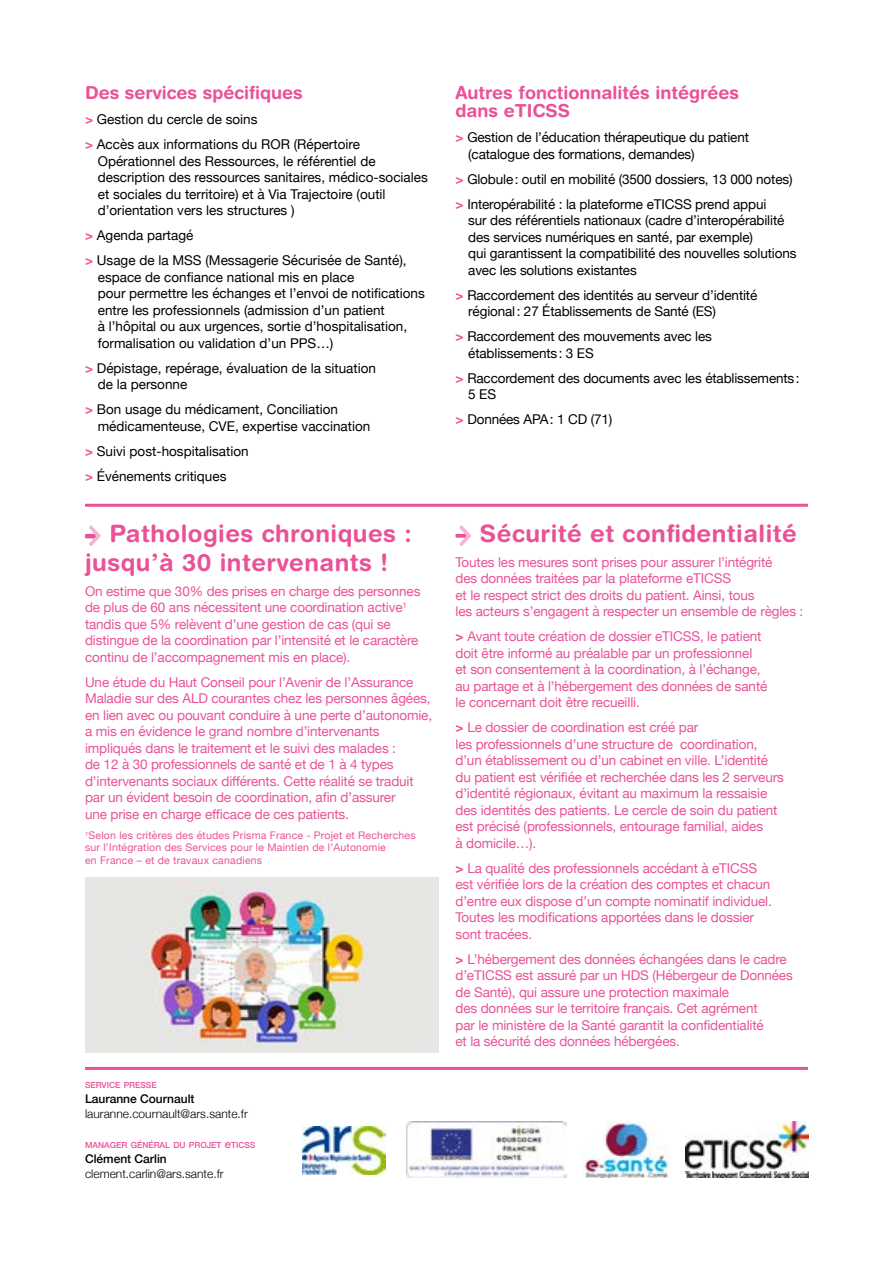
<style>
.page{position:relative;width:893px;height:1263px;background:#fff}
.page>*{position:absolute;margin:0;border:0;box-sizing:border-box;transform-origin:0 0}
.t1{font:700 24px/28.8px "Helvetica Rounded";letter-spacing:.02em;color:#ea5297}
.t2{font:700 18px/18px "Helvetica Rounded";color:#ea5297}
.t3{font:13.5px/16.5px "Helvetica Neue";letter-spacing:-.01em;color:#ea5297}
.t4{font:13.5px/16.5px "Helvetica Neue";color:#000}
.t5{font:300 12px "Helvetica Neue";color:#000}
.t6{font:500 12px "Helvetica Neue";color:#000}
.t7{font:10.5px/12.3px "Helvetica Neue";letter-spacing:.02em;color:#ea5297}
.t8{font:500 8.4px "Helvetica Neue";color:#ea5297}
.s1{font-weight:700;color:#ea5297}
.s2{font-size:11.25px}
.s3{font-weight:700}
</style>
<div class="page">
<img style="left:686px;top:1122px;width:122px;height:56px">
<img style="left:302px;top:1126px;width:83px;height:49px">
<img style="left:406px;top:1122px;width:161px;height:56px">
<img style="left:582px;top:1121px;width:87px;height:57px">
<svg style="left:85px;top:525px;width:16px;height:21px"></svg>
<svg style="left:455px;top:525px;width:17px;height:21px"></svg>
<hr style="left:85px;top:504px;width:723px;height:3px;background:#ea5297">
<hr style="left:85px;top:1067px;width:723px;height:3px;background:#ea5297">
<div style="left:85px;top:878px;width:353px;height:175px;background:#e7e6e4"></div>
<img style="left:147px;top:889px;width:221px;height:156px">
<h2 class="t2" style="left:85px;top:83px;width:219px">Des services spécifiques</h2>
<p class="t4" style="left:85px;top:108px;width:276px;line-height:25px"><span class="s1">&gt;</span> Gestion du cercle de soins<br><span class="s1">&gt;</span> Accès aux informations du ROR (Répertoire</p>
<p class="t4" style="left:98px;top:153px;width:332px">Opérationnel des Ressources, le référentiel de description des ressources sanitaires, médico-sociales et sociales du territoire) et à Via Trajectoire (outil d’orientation vers les structures )</p>
<p class="t4" style="left:85px;top:224px;width:323px;line-height:25px"><span class="s1">&gt;</span> Agenda partagé<br><span class="s1">&gt;</span> Usage de la MSS (Messagerie Sécurisée de Santé),</p>
<p class="t4" style="left:98px;top:269px;width:329px">espace de confiance national mis en place<br>pour permettre les échanges et l’envoi de notifications entre les professionnels (admission d’un patient<br>à l’hôpital ou aux urgences, sortie d’hospitalisation, formalisation ou validation d’un PPS…)</p>
<p class="t4" style="left:98px;top:360px;width:280px;text-indent:-13px"><span class="s1">&gt;</span> Dépistage, repérage, évaluation de la situation de la personne</p>
<p class="t4" style="left:98px;top:402px;width:274px;text-indent:-13px"><span class="s1">&gt;</span> Bon usage du médicament, Conciliation médicamenteuse, CVE, expertise vaccination</p>
<p class="t4" style="left:85px;top:439px;width:165px;line-height:25px"><span class="s1">&gt;</span> Suivi post-hospitalisation <span class="s1">&gt;</span> Événements critiques</p>
<h1 class="t1" style="left:85px;top:518px;width:328px;text-indent:24px">Pathologies chroniques : jusqu’à 30 intervenants !</h1>
<p class="t3" style="left:85px;top:583px;width:337px">On estime que 30% des prises en charge des personnes de plus de 60 ans nécessitent une coordination active<sup>1 </sup>tandis que 5% relèvent d’une gestion de cas (qui se distingue de la coordination par l’intensité et le caractère continu de l’accompagnement mis en place).</p>
<p class="t3" style="left:85px;top:674px;width:349px">Une étude du Haut Conseil pour l’Avenir de l’Assurance Maladie sur des ALD courantes chez les personnes âgées, en lien avec ou pouvant conduire à une perte d’autonomie, a mis en évidence le grand nombre d’intervenants impliqués dans le traitement et le suivi des malades :<br>de 12 à 30 professionnels de santé et de 1 à 4 types d’intervenants sociaux différents. Cette réalité se traduit par un évident besoin de coordination, afin d’assurer<br>une prise en charge efficace de ces patients.</p>
<p class="t7" style="left:85px;top:830px;width:332px"><sup>1</sup>Selon les critères des études Prisma France - Projet et Recherches sur l’Intégration des Services pour le Maintien de l’Autonomie<br>en France – et de travaux canadiens</p>
<p class="t8" style="left:85px;top:1078px;width:73px">SERVICE PRESSE</p>
<p class="t6" style="left:85px;top:1089px;width:111px">Lauranne Cournault</p>
<p class="t5" style="left:85px;top:1104px;width:164px">lauranne.cournault@ars.sante.fr</p>
<p class="t8" style="left:85px;top:1138px;width:172px">MANAGER GÉNÉRAL DU PROJET <span class="s2">e</span>TICSS</p>
<p class="t6" style="left:85px;top:1149px;width:83px">Clément Carlin</p>
<p class="t5" style="left:85px;top:1164px;width:140px">clement.carlin@ars.sante.fr</p>
<h2 class="t2" style="left:455px;top:83px;width:285px">Autres fonctionnalités intégrées dans eTICSS</h2>
<p class="t4" style="left:468px;top:130px;width:282px;text-indent:-13px"><span class="s1">&gt;</span> Gestion de l’éducation thérapeutique du patient (catalogue des formations, demandes)</p>
<p class="t4" style="left:455px;top:167px;width:339px;line-height:25px"><span class="s1">&gt;</span> Globule: outil en mobilité (3500 dossiers, 13 000 notes) <span class="s1">&gt;</span> Interopérabilité : la plateforme eTICSS prend appui</p>
<p class="t4" style="left:468px;top:213px;width:330px">sur des référentiels nationaux (cadre d’interopérabilité des services numériques en santé, par exemple)<br>qui garantissent la compatibilité des nouvelles solutions avec les solutions existantes</p>
<p class="t4" style="left:468px;top:287px;width:291px;text-indent:-13px"><span class="s1">&gt;</span> Raccordement des identités au serveur d’identité régional: 27 Établissements de Santé (ES)</p>
<p class="t4" style="left:468px;top:329px;width:245px;text-indent:-13px"><span class="s1">&gt;</span> Raccordement des mouvements avec les établissements: 3 ES</p>
<p class="t4" style="left:468px;top:370px;width:333px;text-indent:-13px"><span class="s1">&gt;</span> Raccordement des documents avec les établissements:<br>5 ES</p>
<p class="t4" style="left:455px;top:412px;width:158px"><span class="s1">&gt;</span> Données APA: 1 CD (71)</p>
<h1 class="t1" style="left:480px;top:518px;width:318px">Sécurité et confidentialité</h1>
<p class="t3" style="left:455px;top:554px;width:349px">Toutes les mesures sont prises pour assurer l’intégrité<br>des données traitées par la plateforme eTICSS<br>et le respect strict des droits du patient. Ainsi, tous<br>les acteurs s’engagent à respecter un ensemble de règles :</p>
<p class="t3" style="left:455px;top:629px;width:313px"><span class="s3">&gt;</span> Avant toute création de dossier eTICSS, le patient doit être informé au préalable par un professionnel<br>et son consentement à la coordination, à l’échange, au partage et à l’hébergement des données de santé le concernant doit être recueilli.</p>
<p class="t3" style="left:455px;top:720px;width:330px"><span class="s3">&gt;</span> Le dossier de coordination est créé par<br>les professionnels d’une structure de coordination, d’un établissement ou d’un cabinet en ville. L’identité du patient est vérifiée et recherchée dans les 2 serveurs d’identité régionaux, évitant au maximum la ressaisie des identités des patients. Le cercle de soin du patient est précisé (professionnels, entourage familial, aides<br>à domicile…).</p>
<p class="t3" style="left:455px;top:860px;width:318px"><span class="s3">&gt;</span> La qualité des professionnels accédant à eTICSS est vérifiée lors de la création des comptes et chacun d’entre eux dispose d’un compte nominatif individuel.<br>Toutes les modifications apportées dans le dossier sont tracées.</p>
<p class="t3" style="left:455px;top:951px;width:339px"><span class="s3">&gt;</span> L’hébergement des données échangées dans le cadre d’eTICSS est assuré par un HDS (Hébergeur de Données de Santé), qui assure une protection maximale<br>des données sur le territoire français. Cet agrément<br>par le ministère de la Santé garantit la confidentialité<br>et la sécurité des données hébergées.</p>
</div>
